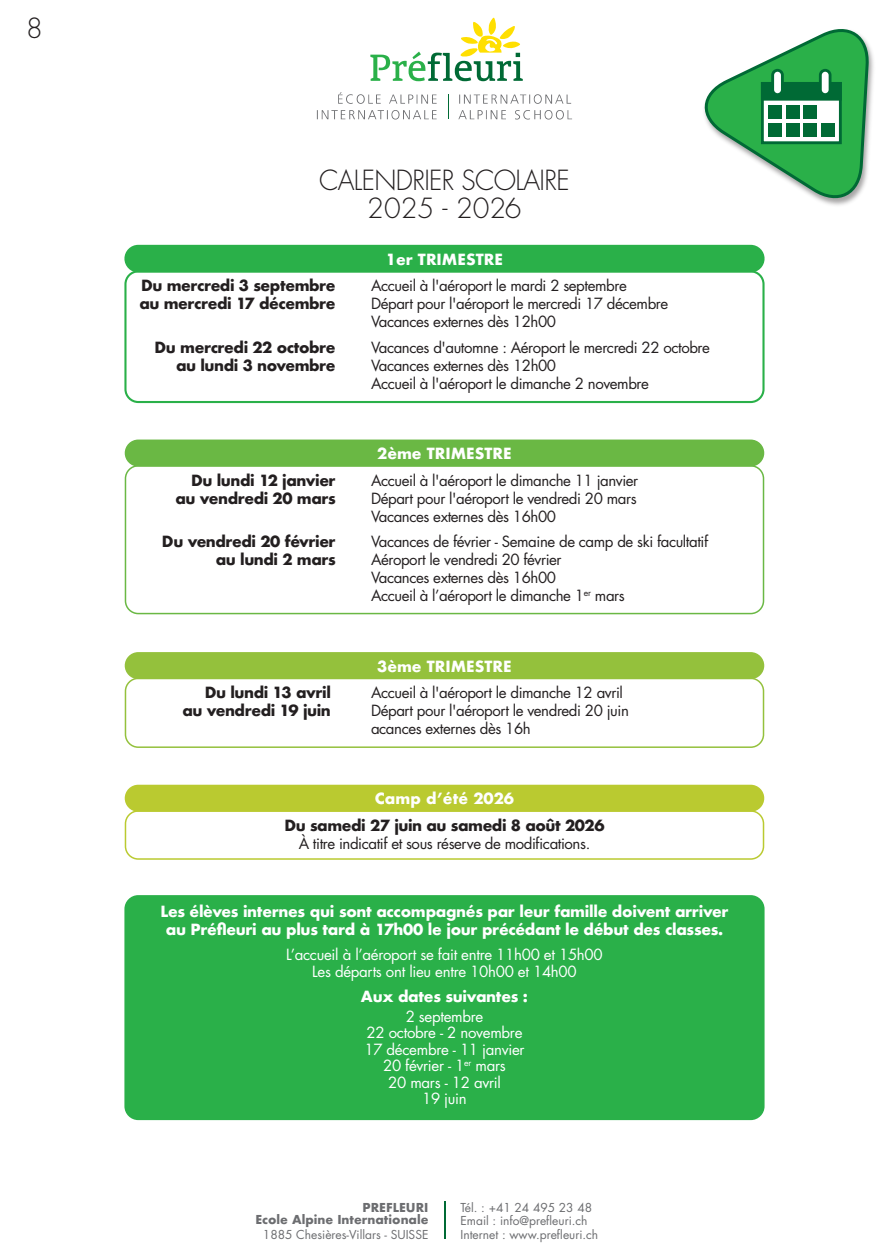
<style>
.page{position:relative;width:889px;height:1259px;background:#fff}
.page>*{position:absolute;margin:0;border:0;box-sizing:border-box;transform-origin:0 0}
.t1{font:300 27px/28.5px "Futura Std";letter-spacing:-.025em;color:#231f20;text-align:center}
.t2{font:15px/18px "Futura Std";letter-spacing:-.03em;color:#231f20}
.t3{font:700 15px "Futura";letter-spacing:-.03em;color:#231f20}
.t4{font:15px/16.5px "Futura Std";letter-spacing:-.02em;color:#fff;text-align:center}
.t5{font:700 15px/18px "Futura";letter-spacing:-.02em;color:#fff;text-align:center}
.t6{font:700 15px "Futura";color:#fff}
.t7{font:12px/13.5px "Futura Std";color:#6c6d70}
.t8{font:700 12px/12px "Futura";color:#6c6d70;text-align:right}
</style>
<div class="page">
<div style="left:125px;top:246px;width:638px;height:25px;background:#2ab049;border-radius:13px"></div>
<div style="left:124px;top:245px;width:640px;height:27px;border:2px solid #2ab049;border-radius:13px"></div>
<div style="left:124px;top:270px;width:640px;height:133px;border:2px solid #2ab049;border-radius:13px"></div>
<div style="left:125px;top:785px;width:638px;height:26px;background:#baca30;border-radius:13px"></div>
<div style="left:125px;top:784px;width:639px;height:27px;border:2px solid #baca30;border-radius:13px"></div>
<div style="left:125px;top:810px;width:639px;height:49px;border:2px solid #baca30;border-radius:13px"></div>
<div style="left:125px;top:896px;width:638px;height:223px;background:#2ab049;border-radius:13px"></div>
<div style="left:124px;top:895px;width:640px;height:225px;border:2px solid #2ab049;border-radius:13px"></div>
<div style="left:125px;top:653px;width:638px;height:25px;background:#94c13c;border-radius:13px"></div>
<div style="left:125px;top:652px;width:639px;height:27px;border:2px solid #94c13c;border-radius:13px"></div>
<div style="left:125px;top:677px;width:639px;height:71px;border:2px solid #94c13c;border-radius:13px"></div>
<div style="left:125px;top:440px;width:638px;height:26px;background:#6ab844;border-radius:13px"></div>
<div style="left:125px;top:439px;width:639px;height:27px;border:2px solid #6ab844;border-radius:13px"></div>
<div style="left:125px;top:465px;width:639px;height:149px;border:2px solid #6ab844;border-radius:13px"></div>
<hr style="left:444px;top:1201px;width:1px;height:37px;background:#006a35">
<svg style="left:370px;top:17px;width:153px;height:64px"></svg>
<svg style="left:317px;top:92px;width:119px;height:28px"></svg>
<svg style="left:458px;top:94px;width:114px;height:26px"></svg>
<svg style="left:448px;top:94px;width:1px;height:25px"></svg>
<img style="left:870px;top:48px;width:4px;height:76px">
<svg style="left:704px;top:29px;width:166px;height:177px"></svg>
<div style="left:761px;top:82px;width:80px;height:62px;background:#fff;border:3px solid #006a35"></div>
<div style="left:768px;top:106px;width:13px;height:13px;background:#006a35"></div>
<div style="left:786px;top:106px;width:13px;height:13px;background:#006a35"></div>
<div style="left:803px;top:106px;width:13px;height:13px;background:#006a35"></div>
<div style="left:768px;top:123px;width:13px;height:13px;background:#006a35"></div>
<div style="left:786px;top:123px;width:13px;height:13px;background:#006a35"></div>
<div style="left:803px;top:123px;width:13px;height:13px;background:#006a35"></div>
<div style="left:821px;top:123px;width:13px;height:13px;background:#006a35"></div>
<div style="left:761px;top:82px;width:80px;height:19px;background:#006a35;border:3px solid #006a35"></div>
<div style="left:772px;top:70px;width:10px;height:25px;background:#fff;border-radius:5px"></div>
<div style="left:771px;top:69px;width:13px;height:27px;border:3px solid #006a35;border-radius:5px"></div>
<div style="left:820px;top:70px;width:10px;height:25px;background:#fff;border-radius:5px"></div>
<div style="left:819px;top:69px;width:12px;height:27px;border:3px solid #006a35;border-radius:5px"></div>
<h1 class="t1" style="left:26px;top:15px;width:18px">8</h1>
<h1 class="t1" style="left:319px;top:166px;width:252px">CALENDRIER SCOLAIRE<br>2025 - 2026</h1>
<p class="t6" style="left:386px;top:249px;width:118px">1er TRIMESTRE</p>
<p class="t3" style="left:141px;top:276px;width:196px">Du mercredi 3 septembre</p>
<p class="t2" style="left:371px;top:277px;width:257px">Accueil à l'aéroport le mardi 2 septembre</p>
<p class="t3" style="left:139px;top:294px;width:198px">au mercredi 17 décembre</p>
<p class="t2" style="left:371px;top:295px;width:299px">Départ pour l'aéroport le mercredi 17 décembre<br>Vacances externes dès 12h00</p>
<p class="t3" style="left:155px;top:337px;width:182px">Du mercredi 22 octobre</p>
<p class="t2" style="left:371px;top:338px;width:340px">Vacances d'automne : Aéroport le mercredi 22 octobre</p>
<p class="t3" style="left:176px;top:355px;width:161px">au lundi 3 novembre</p>
<p class="t2" style="left:371px;top:356px;width:279px">Vacances externes dès 12h00<br>Accueil à l'aéroport le dimanche 2 novembre</p>
<p class="t6" style="left:377px;top:443px;width:136px">2ème TRIMESTRE</p>
<p class="t3" style="left:191px;top:470px;width:146px">Du lundi 12 janvier</p>
<p class="t2" style="left:371px;top:471px;width:269px">Accueil à l'aéroport le dimanche 11 janvier</p>
<p class="t3" style="left:175px;top:488px;width:162px">au vendredi 20 mars</p>
<p class="t2" style="left:371px;top:489px;width:267px">Départ pour l'aéroport le vendredi 20 mars<br>Vacances externes dès 16h00</p>
<p class="t3" style="left:162px;top:532px;width:175px">Du vendredi 20 février</p>
<p class="t2" style="left:371px;top:533px;width:339px">Vacances de février - Semaine de camp de ski facultatif</p>
<p class="t3" style="left:216px;top:550px;width:121px">au lundi 2 mars</p>
<p class="t2" style="left:371px;top:551px;width:255px">Aéroport le vendredi 20 février<br>Vacances externes dès 16h00<br>Accueil à l’aéroport le dimanche 1<sup>er</sup> mars</p>
<p class="t6" style="left:377px;top:656px;width:136px">3ème TRIMESTRE</p>
<p class="t3" style="left:205px;top:683px;width:128px">Du lundi 13 avril</p>
<p class="t2" style="left:371px;top:684px;width:253px">Accueil à l'aéroport le dimanche 12 avril</p>
<p class="t3" style="left:182px;top:701px;width:150px">au vendredi 19 juin</p>
<p class="t2" style="left:371px;top:702px;width:259px">Départ pour l'aéroport le vendredi 20 juin acances externes dès 16h</p>
<p class="t6" style="left:375px;top:788px;width:141px">Camp d’été 2026</p>
<p class="t3" style="left:284px;top:815px;width:322px">Du samedi 27 juin au samedi 8 août 2026</p>
<p class="t2" style="left:299px;top:834px;width:293px">À titre indicatif et sous réserve de modifications.</p>
<p class="t5" style="left:160px;top:902px;width:569px">Les élèves internes qui sont accompagnés par leur famille doivent arriver au Préfleuri au plus tard à 17h00 le jour précédant le début des classes.</p>
<p class="t4" style="left:286px;top:946px;width:318px">L’accueil à l’aéroport se fait entre 11h00 et 15h00<br>Les départs ont lieu entre 10h00 et 14h00</p>
<p class="t5" style="left:361px;top:987px;width:169px">Aux dates suivantes :</p>
<p class="t4" style="left:364px;top:1008px;width:162px">2 septembre<br>22 octobre - 2 novembre<br>17 décembre - 11 janvier<br>20 février - 1<sup>er</sup> mars<br>20 mars - 12 avril<br>19 juin</p>
<p class="t8" style="left:255px;top:1201px;width:174px">PREFLEURI<br>Ecole Alpine Internationale</p>
<p class="t7" style="left:263px;top:1227px;width:167px">1885 Chesières-Villars - SUISSE</p>
<p class="t7" style="left:460px;top:1200px;width:139px">Tél. : +41 24 495 23 48<br>Email : info@prefleuri.ch<br>Internet : www.prefleuri.ch</p>
</div>
